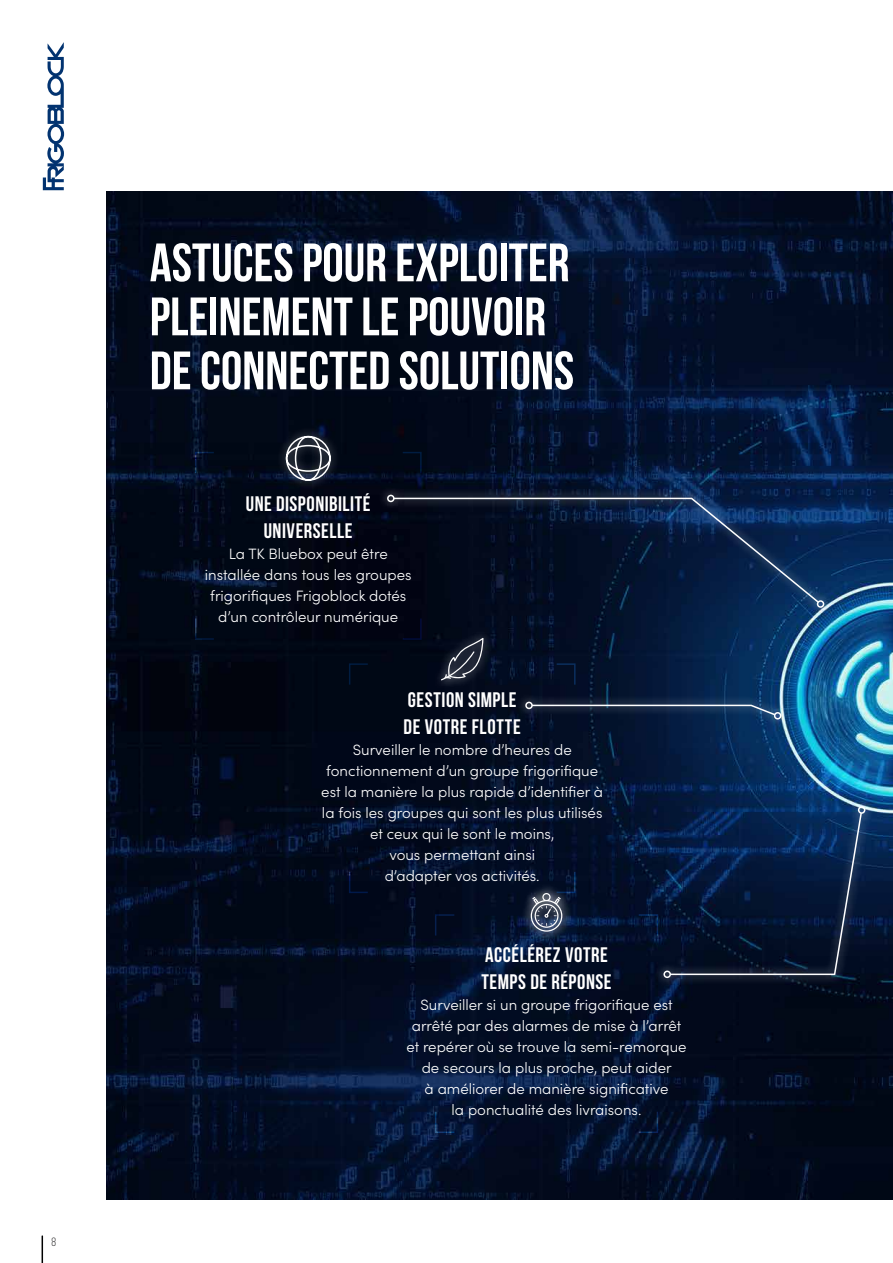
<style>
.page{position:relative;width:893px;height:1263px;background:#fff}
.page>*{position:absolute;margin:0;border:0;box-sizing:border-box;transform-origin:0 0}
.t1{font:700 54px/54px "Bebas Neue";color:#fff}
.t2{font:700 21px/27px "Bebas Neue";letter-spacing:.025em;color:#fff}
.t3{font:300 15px/21px "Sofia Pro";color:#fff;text-align:center}
.t4{font:12px "Bebas Neue";color:#292829}
</style>
<div class="page">
<svg style="left:43px;top:42px;width:21px;height:148px"></svg>
<svg style="left:42px;top:1236px;width:1px;height:27px"></svg>
<img style="left:106px;top:191px;width:787px;height:1008px">
<svg style="left:194px;top:617px;width:21px;height:23px"></svg>
<svg style="left:401px;top:617px;width:21px;height:23px"></svg>
<svg style="left:348px;top:870px;width:21px;height:24px"></svg>
<svg style="left:194px;top:451px;width:21px;height:24px"></svg>
<svg style="left:401px;top:451px;width:21px;height:24px"></svg>
<svg style="left:348px;top:663px;width:21px;height:23px"></svg>
<svg style="left:555px;top:663px;width:21px;height:23px"></svg>
<div style="left:433px;top:629px;width:60px;height:60px;background:#fff;opacity:.75"></div>
<svg style="left:441px;top:638px;width:42px;height:42px;background:#313645"></svg>
<svg style="left:434px;top:1110px;width:22px;height:24px"></svg>
<svg style="left:637px;top:1110px;width:22px;height:24px"></svg>
<svg style="left:434px;top:913px;width:22px;height:24px"></svg>
<svg style="left:637px;top:913px;width:17px;height:24px"></svg>
<div style="left:516px;top:692px;width:274px;height:36px;background:#fff;opacity:.75"></div>
<svg style="left:530px;top:704px;width:247px;height:13px;background:#2b3f5b"></svg>
<div style="left:774px;top:712px;width:7px;height:7px;border:2px solid #fff;border-radius:50%"></div>
<div style="left:525px;top:702px;width:8px;height:7px;border:2px solid #fff;border-radius:50%"></div>
<div style="left:378px;top:485px;width:456px;height:132px;background:#fff;opacity:.75"></div>
<svg style="left:392px;top:497px;width:428px;height:107px;background:#091a37"></svg>
<div style="left:817px;top:600px;width:7px;height:8px;border:2px solid #fff;border-radius:50%"></div>
<div style="left:387px;top:495px;width:8px;height:7px;border:2px solid #fff;border-radius:50%"></div>
<div style="left:654px;top:797px;width:220px;height:190px;background:#fff;opacity:.75"></div>
<svg style="left:669px;top:811px;width:194px;height:165px;background:#091e40"></svg>
<div style="left:858px;top:806px;width:7px;height:8px;border:2px solid #fff;border-radius:50%"></div>
<div style="left:663px;top:970px;width:8px;height:8px;border:2px solid #fff;border-radius:50%"></div>
<div style="left:516px;top:880px;width:61px;height:66px;background:#fff;opacity:.5"></div>
<div style="left:521px;top:884px;width:51px;height:57px;background:#fff;opacity:.75"></div>
<svg style="left:531px;top:870px;width:45px;height:62px;background:#313d54"></svg>
<div style="left:277px;top:427px;width:63px;height:63px;background:#fff;opacity:.5"></div>
<svg style="left:285px;top:435px;width:46px;height:47px;background:#4a505b"></svg>
<p class="t4" style="left:52px;top:1235px;width:6px">8</p>
<h1 class="t1" style="left:150px;top:235px;width:426px">ASTUCES POUR EXPLOITER<br>PLEINEMENT LE POUVOIR<br>DE CONNECTED SOLUTIONS</h1>
<h2 class="t2" style="left:246px;top:490px;width:126px;text-align:center">UNE DISPONIBILITÉ<br>UNIVERSELLE</h2>
<p class="t3" style="left:205px;top:543px;width:208px">La TK Bluebox peut être installée dans tous les groupes frigorifiques Frigoblock dotés d’un contrôleur numérique</p>
<h2 class="t2" style="left:404px;top:686px;width:119px">GESTION SIMPLE<br>DE VOTRE FLOTTE</h2>
<p class="t3" style="left:321px;top:738px;width:283px">Surveiller le nombre d’heures de fonctionnement d’un groupe frigorifique est la manière la plus rapide d’identifier à la fois les groupes qui sont les plus utilisés et ceux qui le sont le moins,<br>vous permettant ainsi<br>d’adapter vos activités.</p>
<h2 class="t2" style="left:481px;top:941px;width:132px">ACCÉLÉREZ VOTRE<br>TEMPS DE RÉPONSE</h2>
<p class="t3" style="left:406px;top:993px;width:282px">Surveiller si un groupe frigorifique est arrêté par des alarmes de mise à l’arrêt et repérer où se trouve la semi-remorque de secours la plus proche, peut aider<br>à améliorer de manière significative<br>la ponctualité des livraisons.</p>
</div>
